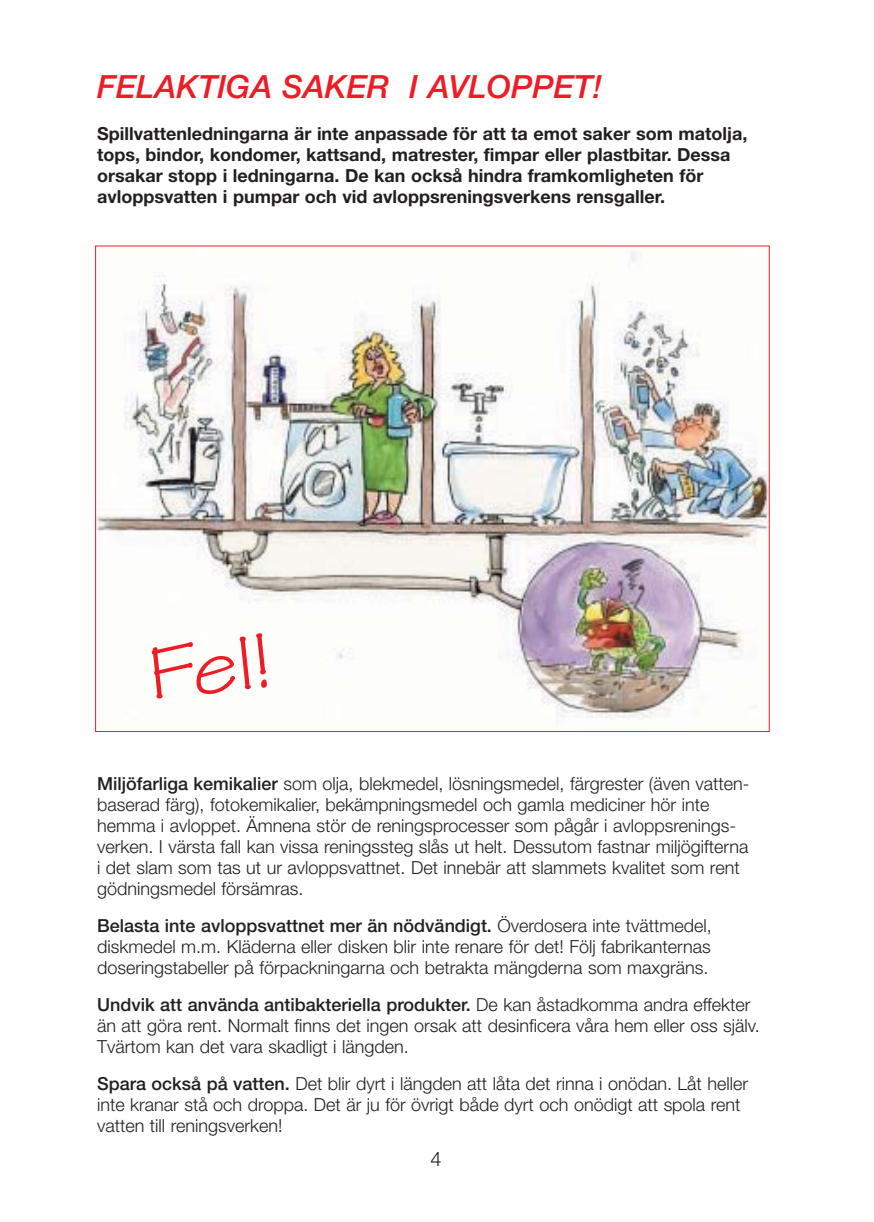
<style>
.page{position:relative;width:874px;height:1222px;background:#fff}
.page>*{position:absolute;margin:0;border:0;box-sizing:border-box;transform-origin:0 0}
.t1{font:80px "Tekton MM 240 850";color:#ee1c24}
.t2{font:italic 500 32px "Helvetica Neue";color:#ee1c24}
.t3{font:300 20px "Helvetica Neue";color:#231f1f}
.t4{font:300 18px/21px "Helvetica Neue";color:#231f1f}
.t5{font:700 18px/21px "Helvetica Neue";color:#231f1f}
.s1{font-weight:500}
</style>
<div class="page">
<img style="left:97px;top:252px;width:671px;height:467px">
<h2 class="t2" style="left:97px;top:75px;width:507px">FELAKTIGA SAKER I AVLOPPET!</h2>
<p class="t5" style="left:97px;top:124px;width:652px">Spillvattenledningarna är inte anpassade för att ta emot saker som matolja, tops, bindor, kondomer, kattsand, matrester, fimpar eller plastbitar. Dessa orsakar stopp i ledningarna. De kan också hindra framkomligheten för avloppsvatten i pumpar och vid avloppsreningsverkens rensgaller.</p>
<h1 class="t1" style="left:145px;top:646px;width:125px;rotate:-6deg">Fel!</h1>
<p class="t4" style="left:97px;top:775px;width:654px"><span class="s1">Miljöfarliga kemikalier</span> som olja, blekmedel, lösningsmedel, färgrester (även vatten&shy;baserad färg), fotokemikalier, bekämpningsmedel och gamla mediciner hör inte hemma i avloppet. Ämnena stör de reningsprocesser som pågår i avloppsrenings&shy;verken. I värsta fall kan vissa reningssteg slås ut helt. Dessutom fastnar miljögifterna i det slam som tas ut ur avloppsvattnet. Det innebär att slammets kvalitet som rent gödningsmedel försämras.</p>
<p class="t4" style="left:97px;top:917px;width:616px;text-align:justify"><span class="s1">Belasta inte avloppsvattnet mer än nödvändigt.</span> Överdosera inte tvättmedel, diskmedel m.m. Kläderna eller disken blir inte renare för det! Följ fabrikanternas doseringstabeller på förpackningarna och betrakta mängderna som maxgräns.</p>
<p class="t4" style="left:97px;top:996px;width:664px"><span class="s1">Undvik att använda antibakteriella produkter.</span> De kan åstadkomma andra effekter än att göra rent. Normalt finns det ingen orsak att desinficera våra hem eller oss själv.<br>Tvärtom kan det vara skadligt i längden.</p>
<p class="t4" style="left:97px;top:1075px;width:653px"><span class="s1">Spara också på vatten.</span> Det blir dyrt i längden att låta det rinna i onödan. Låt heller inte kranar stå och droppa. Det är ju för övrigt både dyrt och onödigt att spola rent vatten till reningsverken!</p>
<p class="t3" style="left:431px;top:1152px;width:13px">4</p>
</div>
